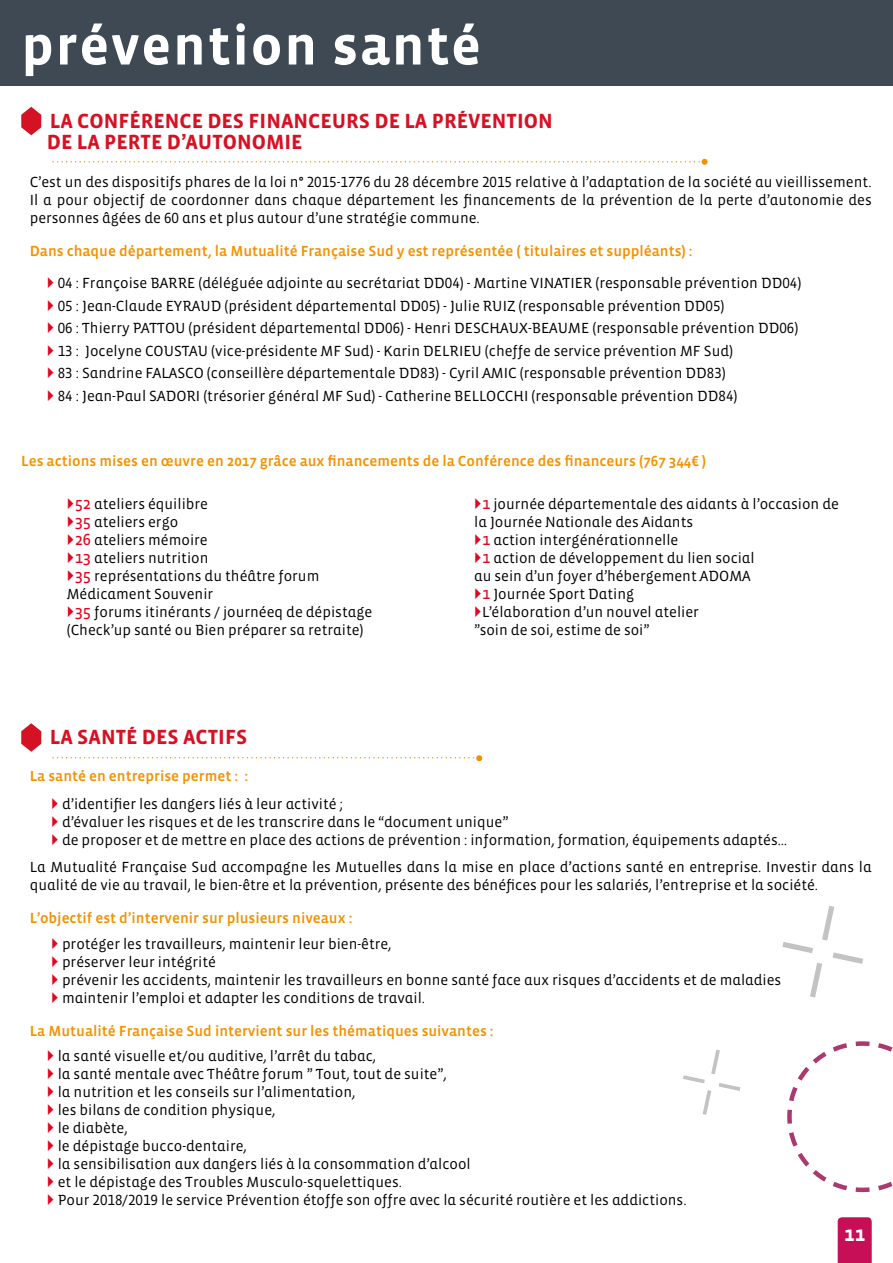
<style>
.page{position:relative;width:893px;height:1263px;background:#fff}
.page>*{position:absolute;margin:0;border:0;box-sizing:border-box;transform-origin:0 0}
.t1{font:700 56.1px "Vista Sans";letter-spacing:.03em;color:#fff}
.t2{font:21px/21px "Vista Sans SC Bold";color:#d51224}
.t3{font:21px "Vista Sans SC Bold";color:#fff}
.t4{font:15px/18px "Vista Sans Alt";color:#000}
.t5{font:15px "Vista Sans Med";color:#f39200}
.s1{font-family:"Vista Sans Reg";font-size:16.5px;color:#e40521}
</style>
<div class="page">
<div style="left:838px;top:1217px;width:34px;height:46px;background:#c70f57"></div>
<div style="left:0;top:0;width:893px;height:85px;background:#3e4953"></div>
<svg style="left:21px;top:107px;width:20px;height:28px"></svg>
<svg style="left:53px;top:159px;width:655px;height:6px"></svg>
<svg style="left:21px;top:723px;width:20px;height:29px"></svg>
<svg style="left:53px;top:755px;width:429px;height:6px"></svg>
<svg style="left:787px;top:1041px;width:106px;height:152px"></svg>
<svg style="left:703px;top:1090px;width:8px;height:25px"></svg>
<svg style="left:711px;top:1050px;width:9px;height:24px"></svg>
<svg style="left:719px;top:1083px;width:21px;height:8px"></svg>
<svg style="left:683px;top:1075px;width:22px;height:8px"></svg>
<svg style="left:810px;top:963px;width:12px;height:34px"></svg>
<svg style="left:822px;top:906px;width:12px;height:34px"></svg>
<svg style="left:832px;top:952px;width:31px;height:12px"></svg>
<svg style="left:782px;top:942px;width:31px;height:11px"></svg>
<h1 class="t1" style="left:21px;top:17px;width:461px">prévention santé</h1>
<h2 class="t2" style="left:47px;top:111px;width:507px">LA CONFÉRENCE DES FINANCEURS DE LA PRÉVENTION<br>DE LA PERTE D’AUTONOMIE</h2>
<p class="t4" style="left:30px;top:173px;width:843px;text-align:justify">C’est un des dispositifs phares de la loi n° 2015-1776 du 28 décembre 2015 relative à l’adaptation de la société au vieillissement.<br>Il a pour objectif de coordonner dans chaque département les financements de la prévention de la perte d’autonomie des personnes âgées de 60 ans et plus autour d’une stratégie commune.</p>
<p class="t5" style="left:30px;top:244px;width:664px">Dans chaque département, la Mutualité Française Sud y est représentée ( titulaires et suppléants) :</p>
<p class="t4" style="left:58px;top:272px;width:745px;line-height:22.5px">04 : Françoise BARRE (déléguée adjointe au secrétariat DD04) - Martine VINATIER (responsable prévention DD04)<br>05 : Jean-Claude EYRAUD (président départemental DD05) - Julie RUIZ (responsable prévention DD05)<br>06 : Thierry PATTOU (président départemental DD06) - Henri DESCHAUX-BEAUME (responsable prévention DD06)<br>13 : Jocelyne COUSTAU (vice-présidente MF Sud) - Karin DELRIEU (cheffe de service prévention MF Sud)<br>83 : Sandrine FALASCO (conseillère départementale DD83) - Cyril AMIC (responsable prévention DD83)<br>84 : Jean-Paul SADORI (trésorier général MF Sud) - Catherine BELLOCCHI (responsable prévention DD84)</p>
<p class="t5" style="left:21px;top:453px;width:687px">Les actions mises en œuvre en 2017 grâce aux financements de la Conférence des financeurs (767 344€ )</p>
<p class="t4" style="left:75px;top:496px;width:135px"><span class="s1">52</span> ateliers équilibre</p>
<p class="t4" style="left:75px;top:514px;width:105px"><span class="s1">35</span> ateliers ergo</p>
<p class="t4" style="left:75px;top:532px;width:135px"><span class="s1">26</span> ateliers mémoire</p>
<p class="t4" style="left:75px;top:550px;width:135px"><span class="s1">13</span> ateliers nutrition</p>
<p class="t4" style="left:75px;top:568px;width:246px"><span class="s1">35</span> représentations du théâtre forum</p>
<p class="t4" style="left:67px;top:586px;width:148px">Médicament Souvenir</p>
<p class="t4" style="left:75px;top:604px;width:299px"><span class="s1">35</span> forums itinérants / journéeq de dépistage</p>
<p class="t4" style="left:67px;top:622px;width:298px">(Check’up santé ou Bien préparer sa retraite)</p>
<p class="t4" style="left:482px;top:496px;width:358px"><span class="s1">1</span> journée départementale des aidants à l’occasion de</p>
<p class="t4" style="left:474px;top:514px;width:221px">la Journée Nationale des Aidants</p>
<p class="t4" style="left:482px;top:532px;width:198px"><span class="s1">1</span> action intergénérationnelle</p>
<p class="t4" style="left:482px;top:550px;width:274px"><span class="s1">1</span> action de développement du lien social</p>
<p class="t4" style="left:474px;top:568px;width:278px">au sein d’un foyer d’hébergement ADOMA</p>
<p class="t4" style="left:482px;top:586px;width:154px"><span class="s1">1</span> Journée Sport Dating</p>
<p class="t4" style="left:482px;top:604px;width:218px">L’élaboration d’un nouvel atelier</p>
<p class="t4" style="left:474px;top:622px;width:177px">”soin de soi, estime de soi”</p>
<h2 class="t2" style="left:50px;top:727px;width:199px">LA SANTÉ DES ACTIFS</h2>
<p class="t5" style="left:30px;top:768px;width:220px">La santé en entreprise permet : :</p>
<p class="t4" style="left:62px;top:795px;width:726px">d’identifier les dangers liés à leur activité ;<br>d’évaluer les risques et de les transcrire dans le “document unique”<br>de proposer et de mettre en place des actions de prévention : information, formation, équipements adaptés…</p>
<p class="t4" style="left:30px;top:858px;width:843px">La Mutualité Française Sud accompagne les Mutuelles dans la mise en place d’actions santé en entreprise. Investir dans la qualité de vie au travail, le bien-être et la prévention, présente des bénéfices pour les salariés, l’entreprise et la société.</p>
<p class="t5" style="left:30px;top:911px;width:324px">L’objectif est d’intervenir sur plusieurs niveaux :</p>
<p class="t4" style="left:62px;top:935px;width:721px">protéger les travailleurs, maintenir leur bien-être,<br>préserver leur intégrité<br>prévenir les accidents, maintenir les travailleurs en bonne santé face aux risques d’accidents et de maladies maintenir l’emploi et adapter les conditions de travail.</p>
<p class="t5" style="left:30px;top:1023px;width:465px">La Mutualité Française Sud intervient sur les thématiques suivantes :</p>
<p class="t4" style="left:58px;top:1047px;width:630px">la santé visuelle et/ou auditive, l’arrêt du tabac,<br>la santé mentale avec Théâtre forum ” Tout, tout de suite”,<br>la nutrition et les conseils sur l’alimentation,<br>les bilans de condition physique,<br>le diabète,<br>le dépistage bucco-dentaire,<br>la sensibilisation aux dangers liés à la consommation d’alcool<br>et le dépistage des Troubles Musculo-squelettiques.<br>Pour 2018/2019 le service Prévention étoffe son offre avec la sécurité routière et les addictions.</p>
<h2 class="t3" style="left:844px;top:1223px;width:22px">11</h2>
</div>
